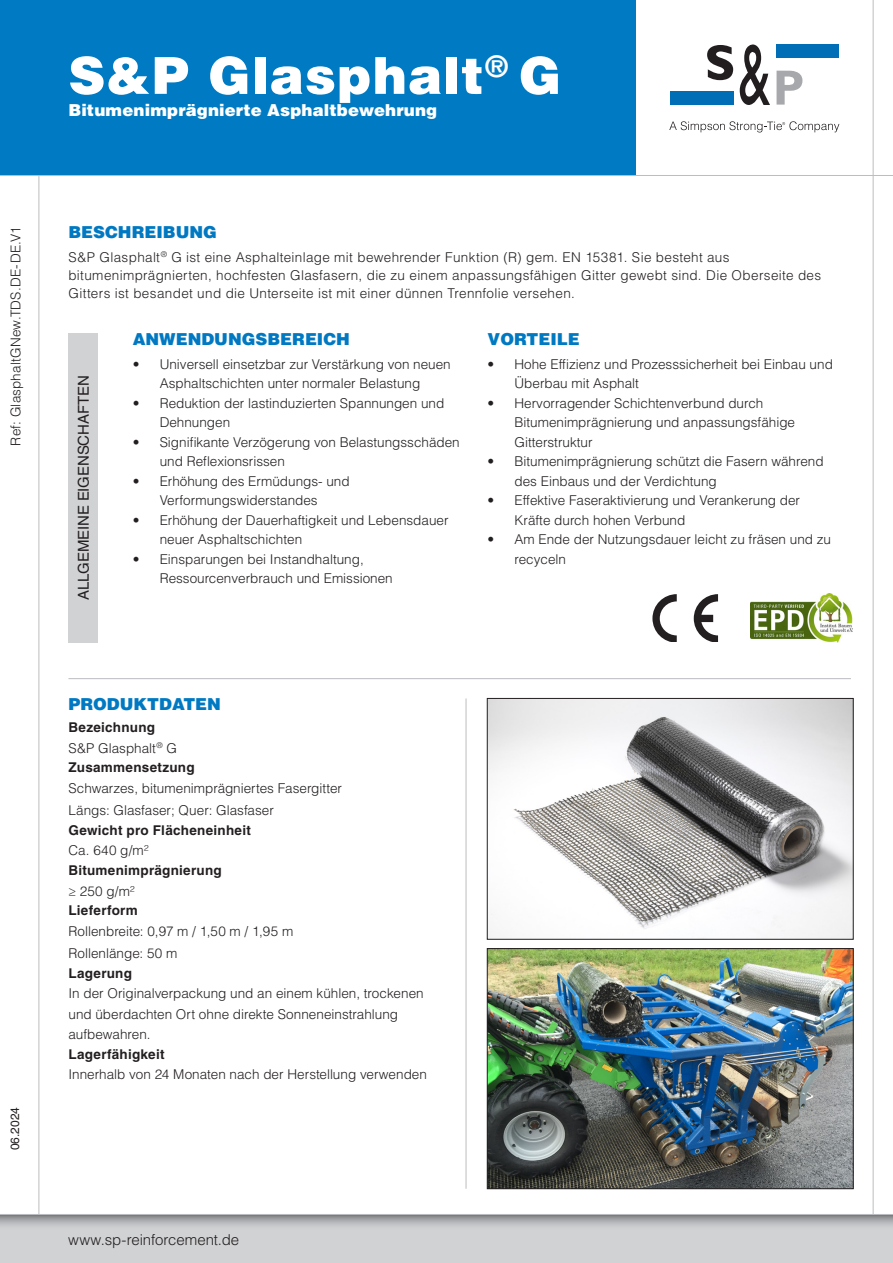
<style>
.page{position:relative;width:893px;height:1263px;background:#fff}
.page>*{position:absolute;margin:0;border:0;box-sizing:border-box;transform-origin:0 0}
.short_description{font:900 51px "Helvetica LT Std";letter-spacing:.02em;color:#fff}
.t1{font:900 16.5px "Helvetica LT Std";color:#0079c2}
.short_description-2{font:900 16.5px "Helvetica LT Std";letter-spacing:.01em;color:#fff}
.t2{font:300 15px "Helvetica LT Std";letter-spacing:-.005em;color:#231f20}
.t3{font:15px "Helvetica LT Std";letter-spacing:-.01em;color:#231f20}
.subsection{font:300 13.5px/19.5px "Helvetica LT Std";color:#231f20}
.subsection-2{font:300 13.5px/18px "Helvetica LT Std";letter-spacing:.025em;color:#231f20}
.text{font:300 13.5px/20.4px "Helvetica LT Std";color:#231f20}
.text_no_grep{font:300 13.5px "Helvetica LT Std";color:#231f20}
.section{font:700 13.5px "Helvetica LT Std";letter-spacing:.02em;color:#231f20}
.t4{font:12px "Helvetica LT Std";color:#231f20}
</style>
<div class="page">
<hr style="left:39px;top:0;width:1px;height:1263px;background:#bcbdc0">
<hr style="left:873px;top:0;width:1px;height:1239px;background:#bcbdc0">
<div style="left:0;top:0;width:636px;height:175px;background:#007ac2"></div>
<hr style="left:0;top:175px;width:893px;height:1px;background:#bcbdc0">
<div style="left:0;top:1214px;width:893px;height:49px;background:#d1d2d4"></div>
<svg style="left:0;top:1215px;width:893px;height:11px"></svg>
<hr style="left:0;top:1214px;width:893px;height:1px;background:#bcbdc0">
<div style="left:671px;top:92px;width:63px;height:13px;background:#006eb6"></div>
<div style="left:776px;top:44px;width:63px;height:14px;background:#006eb6"></div>
<svg style="left:707px;top:45px;width:26px;height:35px"></svg>
<svg style="left:740px;top:44px;width:30px;height:61px"></svg>
<svg style="left:776px;top:70px;width:26px;height:35px"></svg>
<svg style="left:669px;top:121px;width:170px;height:11px"></svg>
<div style="left:68px;top:333px;width:30px;height:309px;background:#d1d2d4"></div>
<img style="left:489px;top:700px;width:363px;height:238px">
<div style="left:487px;top:698px;width:367px;height:242px;border:1px solid #231f20"></div>
<img style="left:489px;top:950px;width:363px;height:237px">
<div style="left:487px;top:948px;width:367px;height:241px;border:1px solid #231f20"></div>
<svg style="left:652px;top:595px;width:66px;height:47px"></svg>
<img style="left:750px;top:594px;width:103px;height:48px">
<hr style="left:68px;top:678px;width:783px;height:1px;background:#bcbdc0">
<hr style="left:466px;top:698px;width:1px;height:491px;background:#bcbdc0">
<p class="subsection" style="left:6px;top:446px;width:221px;rotate:-90deg">Ref: GlasphaltGNew.TDS.DE-DE.V1</p>
<p class="t4" style="left:8px;top:1150px;width:45px;rotate:-90deg">06.2024</p>
<p class="short_description" style="left:68px;top:42px;width:494px">S&amp;P Glasphalt<sup>®</sup> G</p>
<p class="short_description-2" style="left:68px;top:100px;width:370px">Bitumenimprägnierte Asphaltbewehrung</p>
<p class="t1" style="left:68px;top:222px;width:150px">BESCHREIBUNG</p>
<p class="subsection-2" style="left:68px;top:248px;width:754px">S&amp;P Glasphalt<sup>®</sup> G ist eine Asphalteinlage mit bewehrender Funktion (R) gem. EN 15381. Sie besteht aus bitumenimprägnierten, hochfesten Glasfasern, die zu einem anpassungsfähigen Gitter gewebt sind. Die Oberseite des<br>Gitters ist besandet und die Unterseite ist mit einer dünnen Trennfolie versehen.</p>
<p class="t1" style="left:487px;top:328px;width:94px">VORTEILE</p>
<p class="subsection" style="left:514px;top:354px;width:320px;text-indent:-27px">• Hohe Effizienz und Prozesssicherheit bei Einbau und<br>Überbau mit Asphalt</p>
<p class="subsection" style="left:514px;top:393px;width:282px;text-indent:-27px">• Hervorragender Schichtenverbund durch<br>Bitumenimprägnierung und anpassungsfähige<br>Gitterstruktur</p>
<p class="subsection" style="left:514px;top:451px;width:311px;text-indent:-27px">• Bitumenimprägnierung schützt die Fasern während des Einbaus und der Verdichtung</p>
<p class="subsection" style="left:514px;top:490px;width:287px;text-indent:-27px">• Effektive Faseraktivierung und Verankerung der<br>Kräfte durch hohen Verbund</p>
<p class="subsection" style="left:514px;top:529px;width:318px;text-indent:-27px">• Am Ende der Nutzungsdauer leicht zu fräsen und zu recyceln</p>
<p class="t1" style="left:133px;top:328px;width:219px">ANWENDUNGSBEREICH</p>
<p class="subsection" style="left:133px;top:354px;width:320px;text-align:center">• Universell einsetzbar zur Verstärkung von neuen<br>Asphaltschichten unter normaler Belastung</p>
<p class="subsection" style="left:160px;top:393px;width:286px;text-indent:-27px">• Reduktion der lastinduzierten Spannungen und<br>Dehnungen</p>
<p class="subsection" style="left:160px;top:432px;width:302px;text-indent:-27px">• Signifikante Verzögerung von Belastungsschäden und Reflexionsrissen</p>
<p class="subsection" style="left:133px;top:471px;width:219px;text-align:center">• Erhöhung des Ermüdungs- und<br>Verformungswiderstandes</p>
<p class="subsection" style="left:160px;top:510px;width:290px;text-indent:-27px">• Erhöhung der Dauerhaftigkeit und Lebensdauer neuer Asphaltschichten</p>
<p class="subsection" style="left:160px;top:549px;width:235px;text-indent:-27px">• Einsparungen bei Instandhaltung,<br>Ressourcenverbrauch und Emissionen</p>
<p class="t3" style="left:75px;top:600px;width:226px;rotate:-90deg">ALLGEMEINE EIGENSCHAFTEN</p>
<p class="t1" style="left:68px;top:693px;width:154px">PRODUKTDATEN</p>
<p class="section" style="left:68px;top:719px;width:88px">Bezeichnung</p>
<p class="text" style="left:68px;top:737px;width:110px">S&amp;P Glasphalt<sup>®</sup> G</p>
<p class="section" style="left:68px;top:759px;width:128px">Zusammensetzung</p>
<p class="text_no_grep" style="left:68px;top:779px;width:275px">Schwarzes, bitumenimprägniertes Fasergitter</p>
<p class="text_no_grep" style="left:68px;top:802px;width:207px">Längs: Glasfaser; Quer: Glasfaser</p>
<p class="section" style="left:68px;top:822px;width:184px">Gewicht pro Flächeneinheit</p>
<p class="text_no_grep" style="left:68px;top:842px;width:82px">Ca. 640 g/m²</p>
<p class="section" style="left:68px;top:862px;width:155px">Bitumenimprägnierung</p>
<p class="text_no_grep" style="left:68px;top:882px;width:68px">≥ 250 g/m²</p>
<p class="section" style="left:68px;top:902px;width:71px">Lieferform</p>
<p class="text_no_grep" style="left:68px;top:922px;width:226px">Rollenbreite: 0,97 m / 1,50 m / 1,95 m</p>
<p class="text_no_grep" style="left:68px;top:945px;width:110px">Rollenlänge: 50 m</p>
<p class="section" style="left:68px;top:965px;width:65px">Lagerung</p>
<p class="text" style="left:68px;top:983px;width:357px">In der Originalverpackung und an einem kühlen, trockenen und überdachten Ort ohne direkte Sonneneinstrahlung aufbewahren.</p>
<p class="section" style="left:68px;top:1046px;width:98px">Lagerfähigkeit</p>
<p class="text" style="left:68px;top:1064px;width:360px">Innerhalb von 24 Monaten nach der Herstellung verwenden</p>
<p class="t2" style="left:68px;top:1230px;width:173px">www.sp-reinforcement.de</p>
</div>
